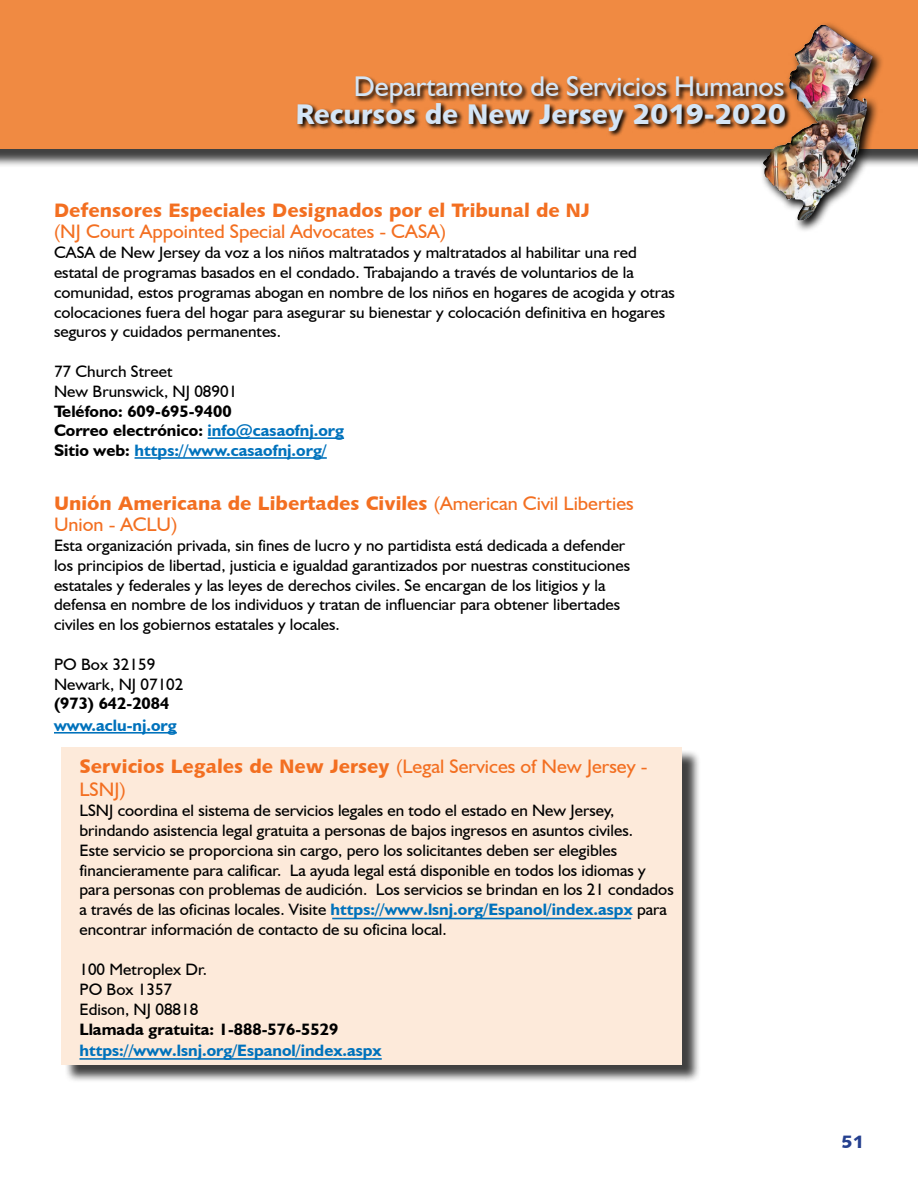
<style>
.page{position:relative;width:918px;height:1188px;background:#fff}
.page>*{position:absolute;margin:0;border:0;box-sizing:border-box;transform-origin:0 0}
.t1{font:28.5px "Humanst 521 BT";color:#d4e5f6}
.t2{font:28.5px "Humanist 531 BT Black A";color:#d4e5f6}
.t3{font:19.5px "Humanist 531 BT Black A";color:#f36f21}
.t4{font:19.5px "Humanst 521 BT";color:#f36f21}
.t5{font:18px "Humanist 531 BT Black A";color:#25408f}
.t6{font:16.5px/19.8px "Humanst 521 BT";color:#000}
.t7{font:700 16.5px/19.8px "Humanst 521 BT";color:#000}
.t8{font:700 16.5px "Humanst 521 BT";color:#0072bc}
.s1{color:#0072bc}
.s2{font-family:"Humanst 521 BT"}
.s3{font-weight:700;color:#0072bc}
</style>
<div class="page">
<div style="left:0;top:0;width:918px;height:168px;background:#000;opacity:.75"></div>
<div style="left:0;top:0;width:918px;height:149px;background:#f08a42"></div>
<img style="left:760px;top:23px;width:124px;height:208px">
<img style="left:803px;top:25px;width:18px;height:23px">
<svg style="left:297px;top:102px;width:495px;height:35px"></svg>
<svg style="left:354px;top:75px;width:436px;height:34px"></svg>
<div style="left:64px;top:750px;width:637px;height:334px;background:#000;opacity:.75"></div>
<div style="left:62px;top:747px;width:620px;height:318px;background:#fdeada"></div>
<hr style="left:208px;top:437px;width:136px;height:2px;background:#0072bc">
<hr style="left:135px;top:457px;width:192px;height:2px;background:#0072bc">
<hr style="left:54px;top:732px;width:123px;height:2px;background:#0072bc">
<hr style="left:79px;top:1058px;width:303px;height:2px;background:#0072bc">
<hr style="left:332px;top:917px;width:299px;height:3px;background:#0072bc">
<h1 class="t1" style="left:354px;top:69px;width:432px">Departamento de Servicios Humanos</h1>
<h1 class="t2" style="left:296px;top:96px;width:492px">Recursos de New Jersey 2019-2020</h1>
<p class="t3" style="left:54px;top:198px;width:537px">Defensores Especiales Designados por el Tribunal de NJ</p>
<p class="t4" style="left:54px;top:220px;width:394px">(NJ Court Appointed Special Advocates - CASA)</p>
<p class="t6" style="left:54px;top:242px;width:623px">CASA de New Jersey da voz a los niños maltratados y maltratados al habilitar una red estatal de programas basados en el condado. Trabajando a través de voluntarios de la comunidad, estos programas abogan en nombre de los niños en hogares de acogida y otras colocaciones fuera del hogar para asegurar su bienestar y colocación definitiva en hogares seguros y cuidados permanentes.</p>
<p class="t6" style="left:54px;top:361px;width:185px">77 Church Street<br>New Brunswick, NJ 08901</p>
<p class="t7" style="left:54px;top:401px;width:292px">Teléfono: 609-695-9400<br>Correo electrónico: <span class="s1">info@casaofnj.org<br></span>Sitio web: <span class="s1">https://www.casaofnj.org/</span></p>
<p class="t3" style="left:54px;top:490px;width:581px">Unión Americana de Libertades Civiles <span class="s2">(American Civil Liberties</span></p>
<p class="t4" style="left:54px;top:512px;width:125px">Union - ACLU)</p>
<p class="t6" style="left:54px;top:535px;width:578px">Esta organización privada, sin fines de lucro y no partidista está dedicada a defender los principios de libertad, justicia e igualdad garantizados por nuestras constituciones estatales y federales y las leyes de derechos civiles. Se encargan de los litigios y la defensa en nombre de los individuos y tratan de influenciar para obtener libertades civiles en los gobiernos estatales y locales.</p>
<p class="t6" style="left:54px;top:654px;width:131px">PO Box 32159<br>Newark, NJ 07102</p>
<p class="t7" style="left:54px;top:693px;width:117px">(973) 642-2084</p>
<p class="t8" style="left:54px;top:715px;width:124px">www.aclu-nj.org</p>
<p class="t3" style="left:80px;top:754px;width:570px">Servicios Legales de New Jersey <span class="s2">(Legal Services of New Jersey -</span></p>
<p class="t4" style="left:80px;top:778px;width:48px">LSNJ)</p>
<p class="t6" style="left:80px;top:800px;width:596px">LSNJ coordina el sistema de servicios legales en todo el estado en New Jersey, brindando asistencia legal gratuita a personas de bajos ingresos en asuntos civiles.<br>Este servicio se proporciona sin cargo, pero los solicitantes deben ser elegibles financieramente para calificar. La ayuda legal está disponible en todos los idiomas y para personas con problemas de audición. Los servicios se brindan en los 21 condados a través de las oficinas locales. Visite <span class="s3">https://www.lsnj.org/Espanol/index.aspx</span> para encontrar información de contacto de su oficina local.</p>
<p class="t6" style="left:80px;top:958px;width:129px;line-height:20.2px">100 Metroplex Dr.<br>PO Box 1357<br>Edison, NJ 08818</p>
<p class="t7" style="left:80px;top:1019px;width:260px">Llamada gratuita: 1-888-576-5529</p>
<p class="t8" style="left:80px;top:1040px;width:304px">https://www.lsnj.org/Espanol/index.aspx</p>
<p class="t5" style="left:842px;top:1130px;width:24px">51</p>
</div>
